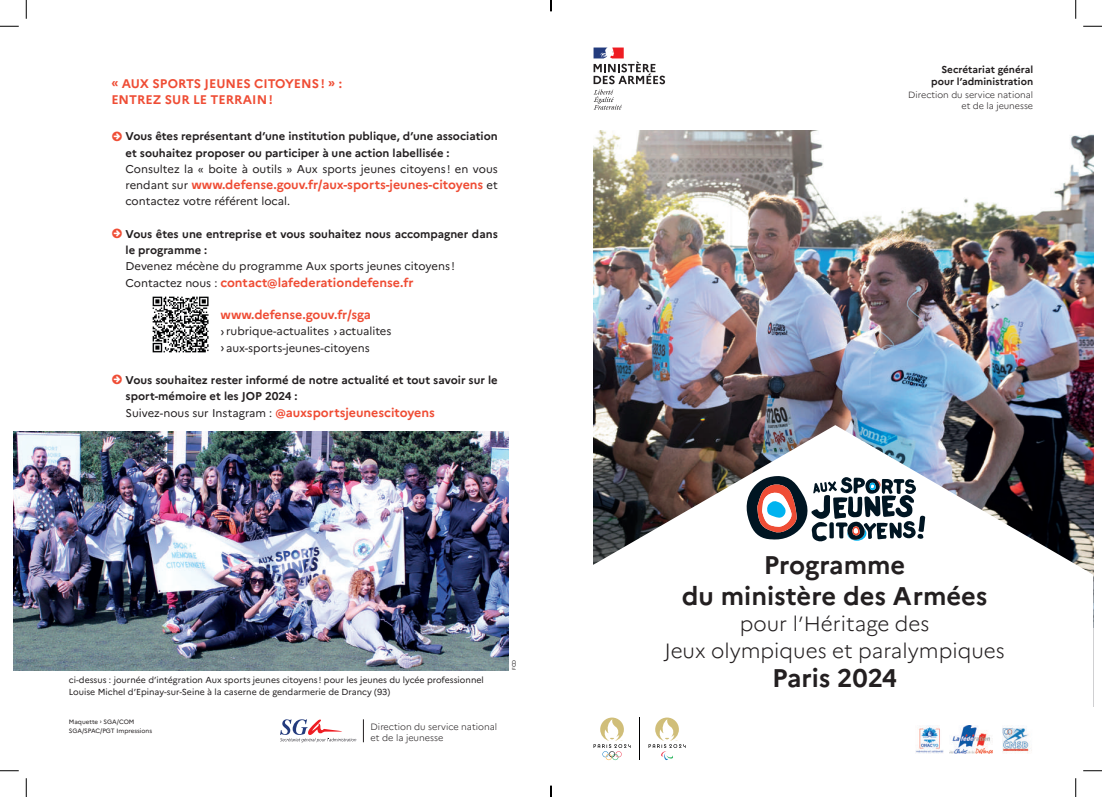
<style>
.page{position:relative;width:1102px;height:797px;background:#fff}
.page>*{position:absolute;margin:0;border:0;box-sizing:border-box;transform-origin:0 0}
.t1{font:700 25.5px/30.4px "Marianne";color:#231f20;text-align:center}
.t2{font:300 20.62px/26.5px "Marianne";color:#231f20;text-align:center}
.t3{font:700 12.5px/16.2px "Marianne";color:#ef4d35}
.t4{font:700 11.25px/16.2px "Marianne";color:#231f20}
.t5{font:11.25px/16.2px "Marianne";color:#231f20}
.t6{font:700 10px/12px "Marianne";color:#231f20;text-align:right}
.t7{font:300 9.12px/11px "Marianne";color:#231f20}
.t8{font:300 9px/10.8px "Marianne";color:#231f20;text-align:right}
.t9{font:8.75px/11.2px "Marianne";color:#231f20}
.t10{font:6.25px/8.8px "Marianne";color:#231f20}
.t11{font:5px "Marianne";color:#231f20}
.s1{font-weight:400;font-size:11.25px;color:#231f20}
.s2{font-size:12.5px}
.s3{font-weight:400}
.s4{font-size:12.5px;color:#ef4d35}
</style>
<div class="page">
<img style="left:593px;top:131px;width:500px;height:294px">
<svg style="left:593px;top:425px;width:500px;height:363px"></svg>
<svg style="left:744px;top:475px;width:181px;height:67px"></svg>
<hr style="left:639px;top:717px;width:1px;height:43px;background:#000001">
<svg style="left:648px;top:717px;width:37px;height:43px"></svg>
<svg style="left:593px;top:717px;width:37px;height:43px"></svg>
<svg style="left:593px;top:90px;width:29px;height:20px"></svg>
<svg style="left:593px;top:48px;width:72px;height:36px"></svg>
<img style="left:949px;top:725px;width:43px;height:29px">
<img style="left:915px;top:725px;width:28px;height:29px">
<img style="left:997px;top:725px;width:36px;height:29px">
<img style="left:152px;top:296px;width:57px;height:57px">
<img style="left:14px;top:431px;width:494px;height:239px">
<svg style="left:363px;top:719px;width:1px;height:23px"></svg>
<svg style="left:280px;top:719px;width:76px;height:23px"></svg>
<svg style="left:0;top:25px;width:19px;height:2px"></svg>
<svg style="left:1083px;top:25px;width:18px;height:2px"></svg>
<svg style="left:0;top:770px;width:19px;height:1px"></svg>
<svg style="left:1083px;top:770px;width:18px;height:1px"></svg>
<svg style="left:25px;top:0;width:2px;height:19px"></svg>
<svg style="left:25px;top:778px;width:2px;height:19px"></svg>
<svg style="left:1075px;top:0;width:1px;height:19px"></svg>
<svg style="left:1074px;top:778px;width:2px;height:19px"></svg>
<svg style="left:550px;top:785px;width:1px;height:12px"></svg>
<p class="t3" style="left:111px;top:75px;width:232px">« AUX SPORTS JEUNES CITOYENS ! » :<br>ENTREZ SUR LE TERRAIN !</p>
<p class="t4" style="left:125px;top:128px;width:374px">Vous êtes représentant d’une institution publique, d’une association et souhaitez proposer ou participer à une action labellisée :</p>
<p class="t5" style="left:125px;top:161px;width:374px">Consultez la « boite à outils » Aux sports jeunes citoyens ! en vous</p>
<p class="t3" style="left:125px;top:176px;width:374px"><span class="s1">rendant sur</span> www.defense.gouv.fr/aux-sports-jeunes-citoyens <span class="s1">et</span></p>
<p class="t5" style="left:125px;top:193px;width:166px">contactez votre référent local.</p>
<p class="t4" style="left:125px;top:226px;width:374px">Vous êtes une entreprise et vous souhaitez nous accompagner dans le programme :</p>
<p class="t5" style="left:125px;top:258px;width:331px">Devenez mécène du programme Aux sports jeunes citoyens !</p>
<p class="t3" style="left:125px;top:274px;width:289px"><span class="s1">Contactez nous :</span> contact@lafederationdefense.fr</p>
<p class="t3" style="left:220px;top:306px;width:152px">www.defense.gouv.fr/sga</p>
<p class="t5" style="left:220px;top:323px;width:172px"><span class="s2">›</span> rubrique-actualites <span class="s2">›</span> actualites <span class="s2">›</span> aux-sports-jeunes-citoyens</p>
<p class="t4" style="left:125px;top:372px;width:374px">Vous souhaitez rester informé de notre actualité et tout savoir sur le sport-mémoire et les JOP 2024 :<br><span class="s3">Suivez-nous sur Instagram :</span> <span class="s4">@auxsportsjeunescitoyens</span></p>
<p class="t9" style="left:69px;top:674px;width:416px">ci-dessus : journée d’intégration Aux sports jeunes citoyens ! pour les jeunes du lycée professionnel<br>Louise Michel d’Epinay-sur-Seine à la caserne de gendarmerie de Drancy (93)</p>
<p class="t10" style="left:69px;top:717px;width:85px">Maquette › SGA/COM<br>SGA/SPAC/PGT Impressions</p>
<p class="t7" style="left:370px;top:721px;width:128px">Direction du service national et de la jeunesse</p>
<p class="t11" style="left:511px;top:670px;width:12px;rotate:-90deg">FCD</p>
<p class="t6" style="left:931px;top:63px;width:104px">Secrétariat général pour l’administration</p>
<p class="t8" style="left:908px;top:90px;width:126px">Direction du service national et de la jeunesse</p>
<h1 class="t1" style="left:682px;top:550px;width:307px">Programme<br>du ministère des Armées</h1>
<h2 class="t2" style="left:664px;top:610px;width:342px">pour l’Héritage des<br>Jeux olympiques et paralympiques</h2>
<h1 class="t1" style="left:772px;top:662px;width:127px">Paris 2024</h1>
</div>
